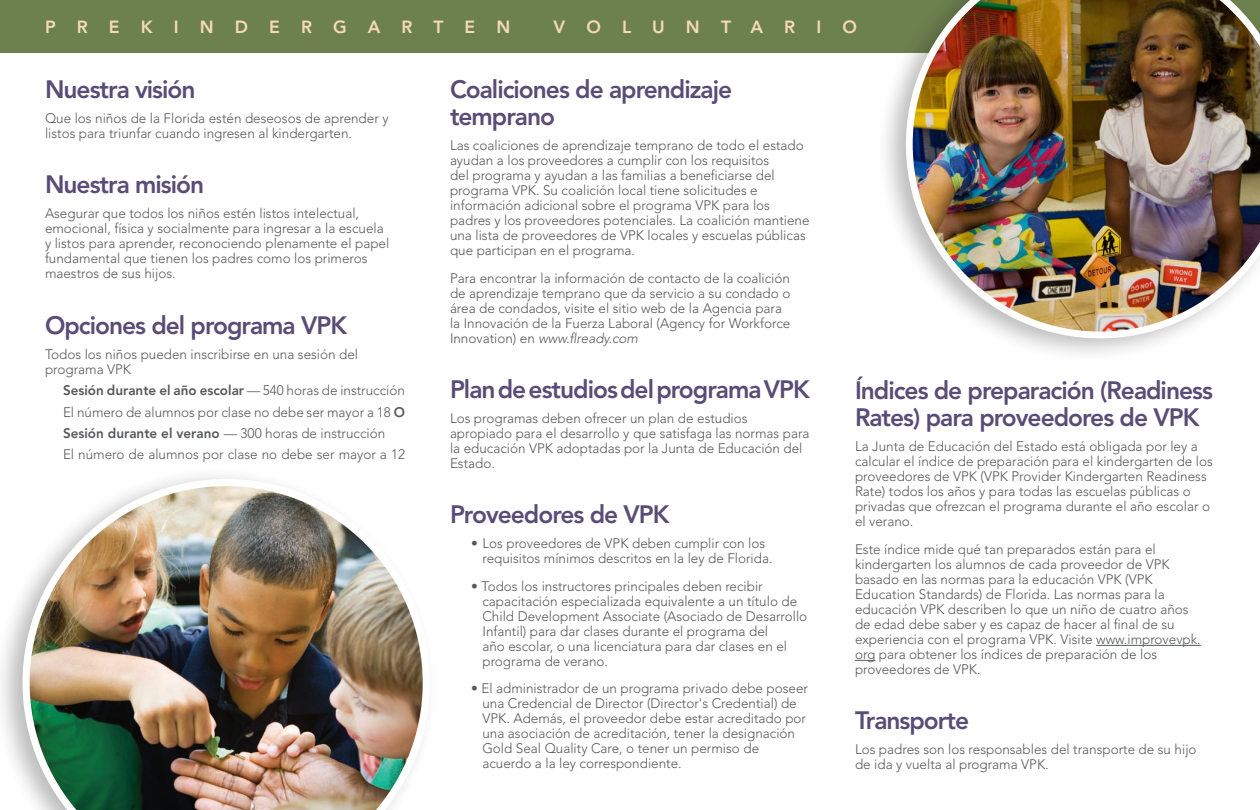
<style>
.page{position:relative;width:1260px;height:810px;background:#fff}
.page>*{position:absolute;margin:0;border:0;box-sizing:border-box;transform-origin:0 0}
.t1{font:800 25px/27.5px "Avenir LT Std";letter-spacing:-.04em;color:#594c76}
.t2{font:800 17.5px "Avenir LT Std";letter-spacing:1.205em;color:#f5d9ba}
.t3{font:300 13.75px/15px "Avenir LT Std";color:#57585a}
.t4{font:800 13.75px "Avenir LT Std";color:#57585a}
.s1{font-weight:300}
.s2{font-weight:800}
.s3{font-style:italic}
</style>
<div class="page">
<div style="left:0;top:465px;width:436px;height:345px;background:#231f20;opacity:.3"></div>
<img style="left:22px;top:479px;width:408px;height:331px">
<hr style="left:1096px;top:645px;width:105px;height:1px;background:#57585a">
<svg style="left:855px;top:660px;width:20px;height:1px"></svg>
<div style="left:0;top:0;width:1260px;height:52px;background:#6d814f"></div>
<div style="left:875px;top:0;width:385px;height:362px;background:#231f20;opacity:.3"></div>
<img style="left:906px;top:0;width:354px;height:338px">
<p class="t2" style="left:45px;top:17px;width:467px">PREKINDERGARTEN</p>
<p class="t2" style="left:554px;top:17px;width:305px">VOLUNTARIO</p>
<p class="t1" style="left:45px;top:75px;width:152px">Nuestra visión</p>
<p class="t3" style="left:45px;top:111px;width:345px">Que los niños de la Florida estén deseosos de aprender y listos para triunfar cuando ingresen al kindergarten.</p>
<p class="t1" style="left:45px;top:171px;width:161px">Nuestra misión</p>
<p class="t3" style="left:45px;top:206px;width:346px">Asegurar que todos los niños estén listos intelectual, emocional, física y socialmente para ingresar a la escuela y listos para aprender, reconociendo plenamente el papel fundamental que tienen los padres como los primeros maestros de sus hijos.</p>
<p class="t1" style="left:45px;top:312px;width:304px">Opciones del programa VPK</p>
<p class="t3" style="left:45px;top:347px;width:315px">Todos los niños pueden inscribirse en una sesión del programa VPK</p>
<p class="t4" style="left:63px;top:383px;width:343px">Sesión durante el año escolar <span class="s1">— 540 horas de instrucción</span></p>
<p class="t3" style="left:63px;top:405px;width:343px">El número de alumnos por clase no debe ser mayor a 18 <span class="s2">O</span></p>
<p class="t3" style="left:63px;top:426px;width:324px"><span class="s2">Sesión durante el verano</span> — 300 horas de instrucción</p>
<p class="t3" style="left:63px;top:447px;width:344px">El número de alumnos por clase no debe ser mayor a 12</p>
<p class="t1" style="left:450px;top:75px;width:284px">Coaliciones de aprendizaje temprano</p>
<p class="t3" style="left:450px;top:138px;width:361px">Las coaliciones de aprendizaje temprano de todo el estado ayudan a los proveedores a cumplir con los requisitos<br>del programa y ayudan a las familias a beneficiarse del programa VPK. Su coalición local tiene solicitudes e información adicional sobre el programa VPK para los padres y los proveedores potenciales. La coalición mantiene una lista de proveedores de VPK locales y escuelas públicas que participan en el programa.</p>
<p class="t3" style="left:450px;top:271px;width:342px">Para encontrar la información de contacto de la coalición de aprendizaje temprano que da servicio a su condado o área de condados, visite el sitio web de la Agencia para la Innovación de la Fuerza Laboral (Agency for Workforce Innovation) en <span class="s3">www.flready.com</span></p>
<p class="t1" style="left:450px;top:376px;width:361px">Plan de estudios del programa VPK</p>
<p class="t3" style="left:450px;top:411px;width:361px">Los programas deben ofrecer un plan de estudios apropiado para el desarrollo y que satisfaga las normas para la educación VPK adoptadas por la Junta de Educación del Estado.</p>
<p class="t1" style="left:450px;top:501px;width:221px">Proveedores de VPK</p>
<p class="t3" style="left:482px;top:536px;width:292px;text-indent:-11px">• Los proveedores de VPK deben cumplir con los requisitos mínimos descritos en la ley de Florida.</p>
<p class="t3" style="left:482px;top:579px;width:326px;text-indent:-11px">• Todos los instructores principales deben recibir capacitación especializada equivalente a un título de Child Development Associate (Asociado de Desarrollo Infantil) para dar clases durante el programa del<br>año escolar, o una licenciatura para dar clases en el programa de verano.</p>
<p class="t3" style="left:482px;top:681px;width:327px;text-indent:-11px">• El administrador de un programa privado debe poseer una Credencial de Director (Director's Credential) de VPK. Además, el proveedor debe estar acreditado por una asociación de acreditación, tener la designación Gold Seal Quality Care, o tener un permiso de acuerdo a la ley correspondiente.</p>
<p class="t1" style="left:855px;top:377px;width:359px">Índices de preparación (Readiness<br>Rates) para proveedores de VPK</p>
<p class="t3" style="left:855px;top:439px;width:359px">La Junta de Educación del Estado está obligada por ley a calcular el índice de preparación para el kindergarten de los proveedores de VPK (VPK Provider Kindergarten Readiness Rate) todos los años y para todas las escuelas públicas o privadas que ofrezcan el programa durante el año escolar o el verano.</p>
<p class="t3" style="left:855px;top:542px;width:347px">Este índice mide qué tan preparados están para el kindergarten los alumnos de cada proveedor de VPK basado en las normas para la educación VPK (VPK Education Standards) de Florida. Las normas para la educación VPK describen lo que un niño de cuatro años de edad debe saber y es capaz de hacer al final de su experiencia con el programa VPK. Visite www.improvevpk. org para obtener los índices de preparación de los proveedores de VPK.</p>
<p class="t1" style="left:855px;top:707px;width:116px">Transporte</p>
<p class="t3" style="left:855px;top:742px;width:343px">Los padres son los responsables del transporte de su hijo de ida y vuelta al programa VPK.</p>
</div>
